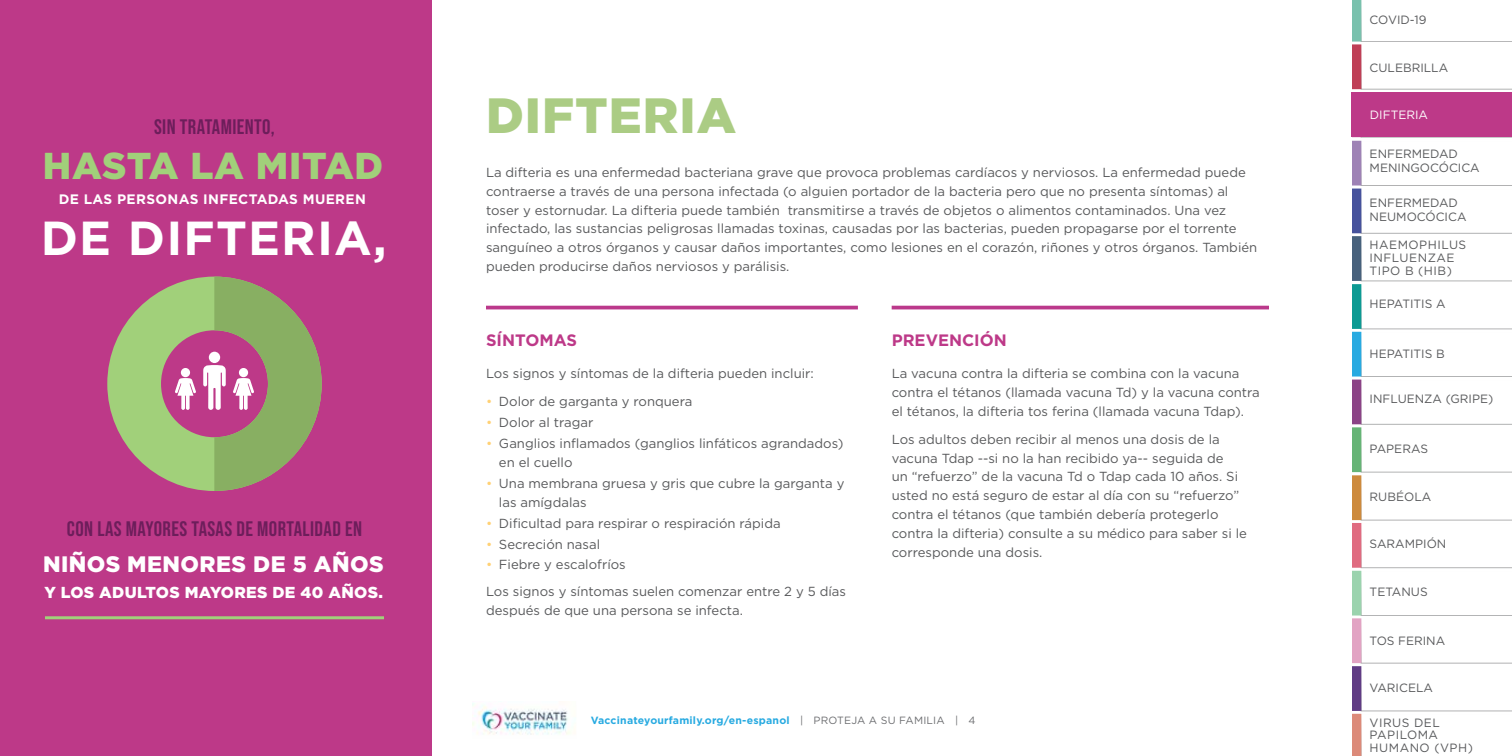
<style>
.page{position:relative;width:1512px;height:756px;background:#fff}
.page>*{position:absolute;margin:0;border:0;box-sizing:border-box;transform-origin:0 0}
.t1{font:900 49.5px "Gotham";letter-spacing:.02em;color:#abcc84}
.t2{font:700 47.7px "Gotham";letter-spacing:.025em;color:#fff}
.t3{font:900 37.35px "Gotham";letter-spacing:.02em;color:#a1d07a}
.t4{font:900 22.35px "Gotham";letter-spacing:.02em;color:#fff}
.t5{font:21px "Bebas Neue";letter-spacing:.02em;color:#6d1e5b}
.t6{font:700 16.5px "Gotham";color:#bd3988}
.t7{font:900 15.9px "Gotham";letter-spacing:.02em;color:#fff}
.t8{font:700 13.65px "Gotham";letter-spacing:.025em;color:#fff}
.t9{font:13.2px/18.8px "Gotham";color:#58595b}
.t10{font:12px/14.2px "Gotham";color:#58595b}
.t11{font:12px/12.8px "Gotham";letter-spacing:.04em;color:#58595b}
.t12{font:12px "Gotham";color:#fff}
.t13{font:700 10.5px "Gotham";letter-spacing:.02em;color:#28aae1}
.s1{color:#ffd174}
.s2{font-weight:400;color:#6d6e71}
</style>
<div class="page">
<svg style="left:1352px;top:0;width:160px;height:756px"></svg>
<img style="left:472px;top:703px;width:99px;height:32px">
<div style="left:1352px;top:92px;width:160px;height:45px;background:#bd3988"></div>
<div style="left:0;top:0;width:432px;height:756px;background:#bd3988"></div>
<svg style="left:107px;top:277px;width:96px;height:214px;fill:#a1d07a"></svg>
<div style="left:181px;top:368px;width:9px;height:9px;background:#fff;border-radius:50%"></div>
<svg style="left:175px;top:378px;width:21px;height:32px"></svg>
<svg style="left:203px;top:277px;width:119px;height:214px"></svg>
<hr style="left:45px;top:616px;width:339px;height:3px;background:#a1d07a">
<hr style="left:486px;top:306px;width:372px;height:3px;background:#bb398b">
<hr style="left:892px;top:306px;width:377px;height:3px;background:#bb398b">
<h3 class="t5" style="left:154px;top:115px;width:122px">SIN TRATAMIENTO,</h3>
<h3 class="t3" style="left:43px;top:140px;width:342px">HASTA LA MITAD</h3>
<p class="t8" style="left:59px;top:190px;width:309px">DE LAS PERSONAS INFECTADAS MUEREN</p>
<h2 class="t2" style="left:41px;top:207px;width:348px">DE DIFTERIA,</h2>
<h3 class="t5" style="left:67px;top:517px;width:297px">CON LAS MAYORES TASAS DE MORTALIDAD EN</h3>
<h3 class="t4" style="left:43px;top:548px;width:342px">NIÑOS MENORES DE 5 AÑOS</h3>
<p class="t7" style="left:44px;top:581px;width:340px">Y LOS ADULTOS MAYORES DE 40 AÑOS.</p>
<h1 class="t1" style="left:486px;top:81px;width:252px">DIFTERIA</h1>
<p class="t9" style="left:486px;top:163px;width:773px">La difteria es una enfermedad bacteriana grave que provoca problemas cardíacos y nerviosos. La enfermedad puede contraerse a través de una persona infectada (o alguien portador de la bacteria pero que no presenta síntomas) al toser y estornudar. La difteria puede también transmitirse a través de objetos o alimentos contaminados. Una vez infectado, las sustancias peligrosas llamadas toxinas, causadas por las bacterias, pueden propagarse por el torrente sanguíneo a otros órganos y causar daños importantes, como lesiones en el corazón, riñones y otros órganos. También pueden producirse daños nerviosos y parálisis.</p>
<p class="t6" style="left:486px;top:329px;width:93px">SÍNTOMAS</p>
<p class="t9" style="left:486px;top:364px;width:329px">Los signos y síntomas de la difteria pueden incluir:</p>
<p class="t9" style="left:486px;top:392px;width:208px"><span class="s1">•</span> Dolor de garganta y ronquera</p>
<p class="t9" style="left:486px;top:413px;width:109px"><span class="s1">•</span> Dolor al tragar</p>
<p class="t9" style="left:499px;top:434px;width:346px;text-indent:-13px"><span class="s1">•</span> Ganglios inflamados (ganglios linfáticos agrandados) en el cuello</p>
<p class="t9" style="left:499px;top:474px;width:347px;text-indent:-13px"><span class="s1">•</span> Una membrana gruesa y gris que cubre la garganta y las amígdalas</p>
<p class="t9" style="left:486px;top:513px;width:296px"><span class="s1">•</span> Dificultad para respirar o respiración rápida</p>
<p class="t9" style="left:486px;top:534px;width:116px"><span class="s1">•</span> Secreción nasal</p>
<p class="t9" style="left:486px;top:551px;width:362px;line-height:26.8px"><span class="s1">•</span> Fiebre y escalofríos<br>Los signos y síntomas suelen comenzar entre 2 y 5 días</p>
<p class="t9" style="left:486px;top:601px;width:258px">después de que una persona se infecta.</p>
<p class="t6" style="left:892px;top:329px;width:117px">PREVENCIÓN</p>
<p class="t9" style="left:892px;top:364px;width:370px">La vacuna contra la difteria se combina con la vacuna contra el tétanos (llamada vacuna Td) y la vacuna contra el tétanos, la difteria tos ferina (llamada vacuna Tdap).</p>
<p class="t9" style="left:892px;top:430px;width:357px">Los adultos deben recibir al menos una dosis de la vacuna Tdap --si no la han recibido ya-- seguida de<br>un “refuerzo” de la vacuna Td o Tdap cada 10 años. Si usted no está seguro de estar al día con su “refuerzo” contra el tétanos (que también debería protegerlo contra la difteria) consulte a su médico para saber si le corresponde una dosis.</p>
<p class="t13" style="left:591px;top:714px;width:386px">Vaccinateyourfamily.org/en-espanol <span class="s2">| PROTEJA A SU FAMILIA | 4</span></p>
<p class="t10" style="left:1370px;top:13px;width:58px">COVID-19</p>
<p class="t10" style="left:1370px;top:60px;width:80px">CULEBRILLA</p>
<p class="t12" style="left:1370px;top:107px;width:60px">DIFTERIA</p>
<p class="t10" style="left:1370px;top:146px;width:112px">ENFERMEDAD<br>MENINGOCÓCICA</p>
<p class="t10" style="left:1370px;top:196px;width:98px">ENFERMEDAD<br>NEUMOCÓCICA</p>
<p class="t11" style="left:1370px;top:239px;width:98px">HAEMOPHILUS<br>INFLUENZAE<br>TIPO B (HIB)</p>
<p class="t10" style="left:1370px;top:296px;width:77px">HEPATITIS A</p>
<p class="t10" style="left:1370px;top:346px;width:77px">HEPATITIS B</p>
<p class="t10" style="left:1370px;top:392px;width:125px">INFLUENZA (GRIPE)</p>
<p class="t10" style="left:1370px;top:441px;width:60px">PAPERAS</p>
<p class="t10" style="left:1370px;top:489px;width:63px">RUBÉOLA</p>
<p class="t10" style="left:1370px;top:536px;width:78px">SARAMPIÓN</p>
<p class="t10" style="left:1370px;top:584px;width:60px">TETANUS</p>
<p class="t10" style="left:1370px;top:633px;width:77px">TOS FERINA</p>
<p class="t10" style="left:1370px;top:680px;width:65px">VARICELA</p>
<p class="t11" style="left:1370px;top:716px;width:105px">VIRUS DEL<br>PAPILOMA<br>HUMANO (VPH)</p>
</div>
